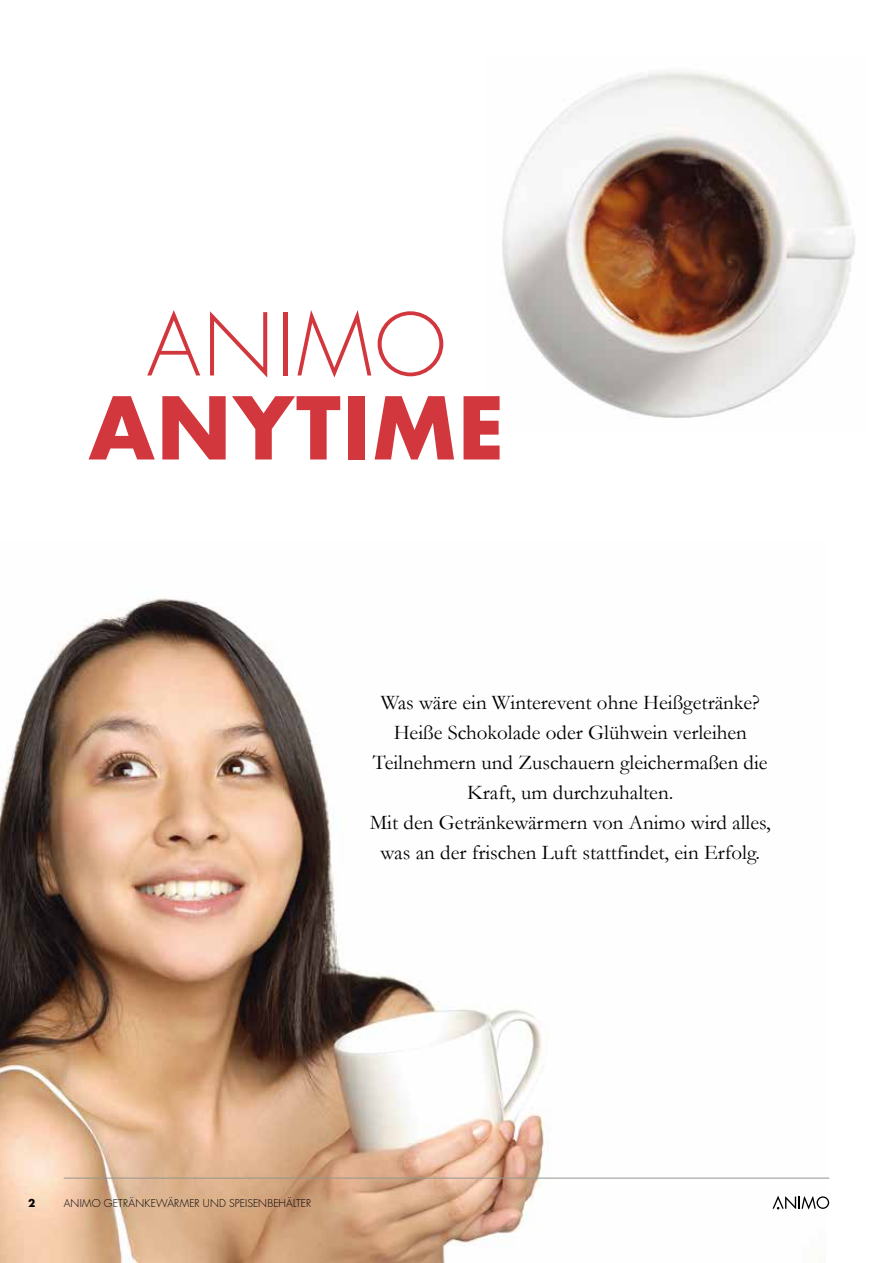
<style>
.page{position:relative;width:893px;height:1263px;background:#fff}
.page>*{position:absolute;margin:0;border:0;box-sizing:border-box;transform-origin:0 0}
.t1{font:700 84px "Futura Std";letter-spacing:.03em;color:#d2373e}
.t2{font:300 84px "Futura Std";letter-spacing:.03em;color:#d2373e}
.t3{font:21px/30px "Garamond";color:#000;text-align:center}
.t4{font:300 10.5px "Futura Std";letter-spacing:.015em;color:#000}
.t5{font:700 10.5px "Futura Std";color:#000}
</style>
<div class="page">
<img style="left:0;top:598px;width:826px;height:665px">
<img style="left:502px;top:71px;width:353px;height:347px">
<svg style="left:772px;top:1195px;width:57px;height:14px"></svg>
<hr style="left:64px;top:1178px;width:765px;height:1px;background:#94968f">
<h1 class="t2" style="left:147px;top:294px;width:301px">ANIMO</h1>
<h1 class="t1" style="left:89px;top:372px;width:417px">ANYTIME</h1>
<p class="t3" style="left:370px;top:686px;width:402px">Was wäre ein Winterevent ohne Heißgetränke?<br>Heiße Schokolade oder Glühwein verleihen Teilnehmern und Zuschauern gleichermaßen die Kraft, um durchzuhalten.<br>Mit den Getränkewärmern von Animo wird alles, was an der frischen Luft stattfindet, ein Erfolg.</p>
<p class="t5" style="left:28px;top:1196px;width:9px">2</p>
<p class="t4" style="left:64px;top:1197px;width:249px">ANIMO GETRÄNKEWÄRMER UND SPEISENBEHÄLTER</p>
</div>
